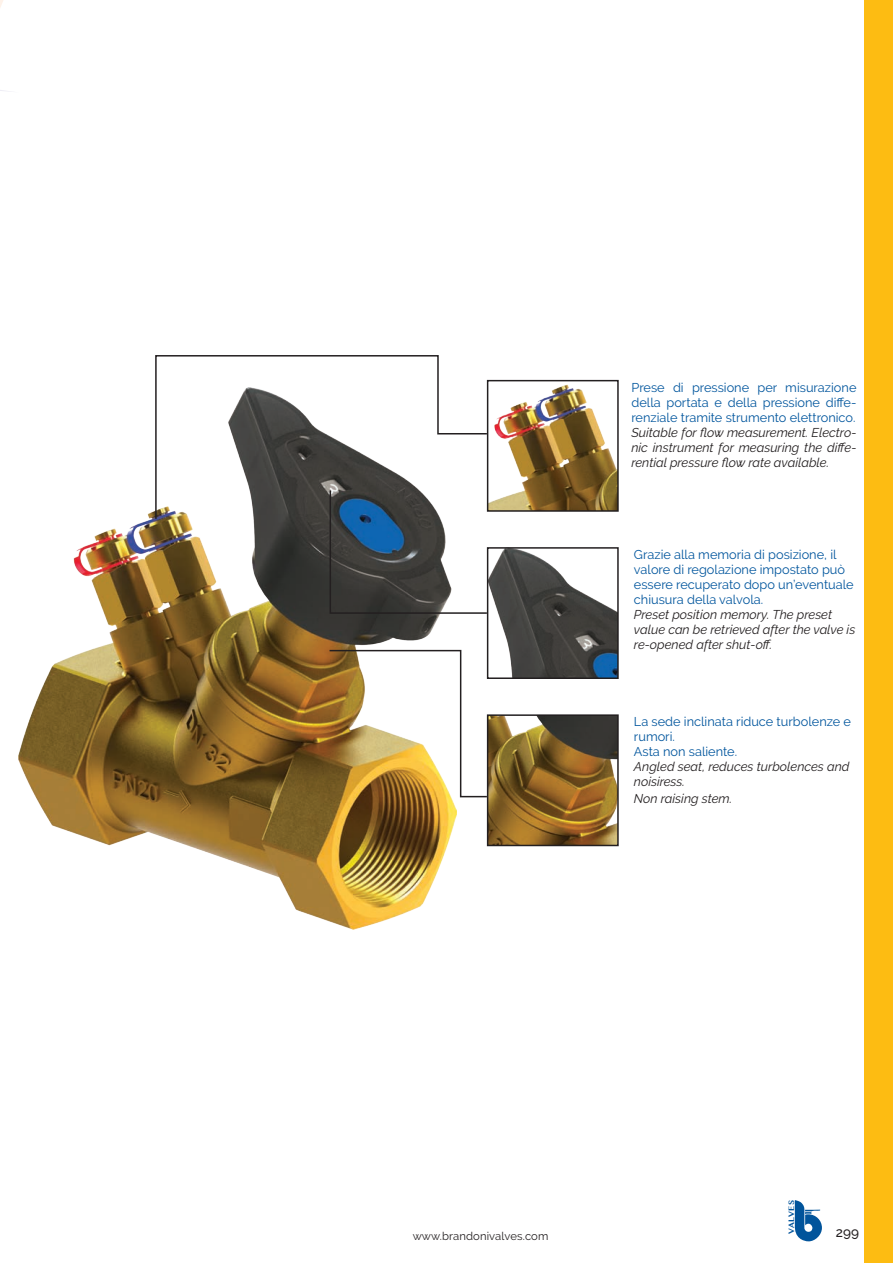
<style>
.page{position:relative;width:893px;height:1263px;background:#fff}
.page>*{position:absolute;margin:0;border:0;box-sizing:border-box;transform-origin:0 0}
.t1{font:500 13.5px "Raleway";color:#231f20}
.t2{font:12.75px/15px "Raleway";color:#01559d}
.t3{font:italic 12.75px/15px "Raleway";color:#231f20}
.t4{font:11.25px "Raleway";letter-spacing:.01em;color:#231f20}
.t5{font:700 7.8px "Lao MN";color:#01549b}
</style>
<div class="page">
<div style="left:864px;top:0;width:29px;height:1263px;background:#fdbc12"></div>
<svg style="left:0;top:0;width:10px;height:92px"></svg>
<img style="left:490px;top:384px;width:126px;height:125px">
<div style="left:487px;top:380px;width:132px;height:132px;border:2px solid #231f20"></div>
<img style="left:490px;top:717px;width:126px;height:126px">
<div style="left:487px;top:714px;width:132px;height:132px;border:2px solid #231f20"></div>
<img style="left:490px;top:550px;width:126px;height:126px">
<div style="left:487px;top:547px;width:132px;height:132px;border:2px solid #231f20"></div>
<img style="left:19px;top:511px;width:438px;height:418px">
<svg style="left:154px;top:355px;width:334px;height:165px"></svg>
<svg style="left:329px;top:489px;width:159px;height:125px"></svg>
<svg style="left:328px;top:649px;width:160px;height:149px"></svg>
<svg style="left:794px;top:1200px;width:28px;height:41px"></svg>
<p class="t2" style="left:631px;top:380px;width:227px;text-align:justify">Prese di pressione per misurazione della portata e della pressione diffe&shy;renziale tramite strumento elettronico.</p>
<p class="t3" style="left:631px;top:425px;width:227px;text-align:justify">Suitable for flow measurement. Electro&shy;nic instrument for measuring the diffe&shy;rential pressure flow rate available.</p>
<p class="t2" style="left:634px;top:547px;width:221px">Grazie alla memoria di posizione, il valore di regolazione impostato può essere recuperato dopo un’eventuale chiusura della valvola.</p>
<p class="t3" style="left:634px;top:607px;width:223px">Preset position memory. The preset value can be retrieved after the valve is re-opened after shut-off.</p>
<p class="t2" style="left:634px;top:714px;width:219px">La sede inclinata riduce turbolenze e rumori.</p>
<p class="t2" style="left:634px;top:744px;width:105px">Asta non saliente.</p>
<p class="t3" style="left:634px;top:759px;width:217px">Angled seat, reduces turbolences and noisiress.</p>
<p class="t3" style="left:634px;top:791px;width:100px">Non raising stem.</p>
<p class="t5" style="left:786px;top:1233px;width:35px;rotate:-90deg">VALVES</p>
<p class="t4" style="left:413px;top:1229px;width:137px">www.brandonivalves.com</p>
<p class="t1" style="left:836px;top:1225px;width:25px">299</p>
</div>
